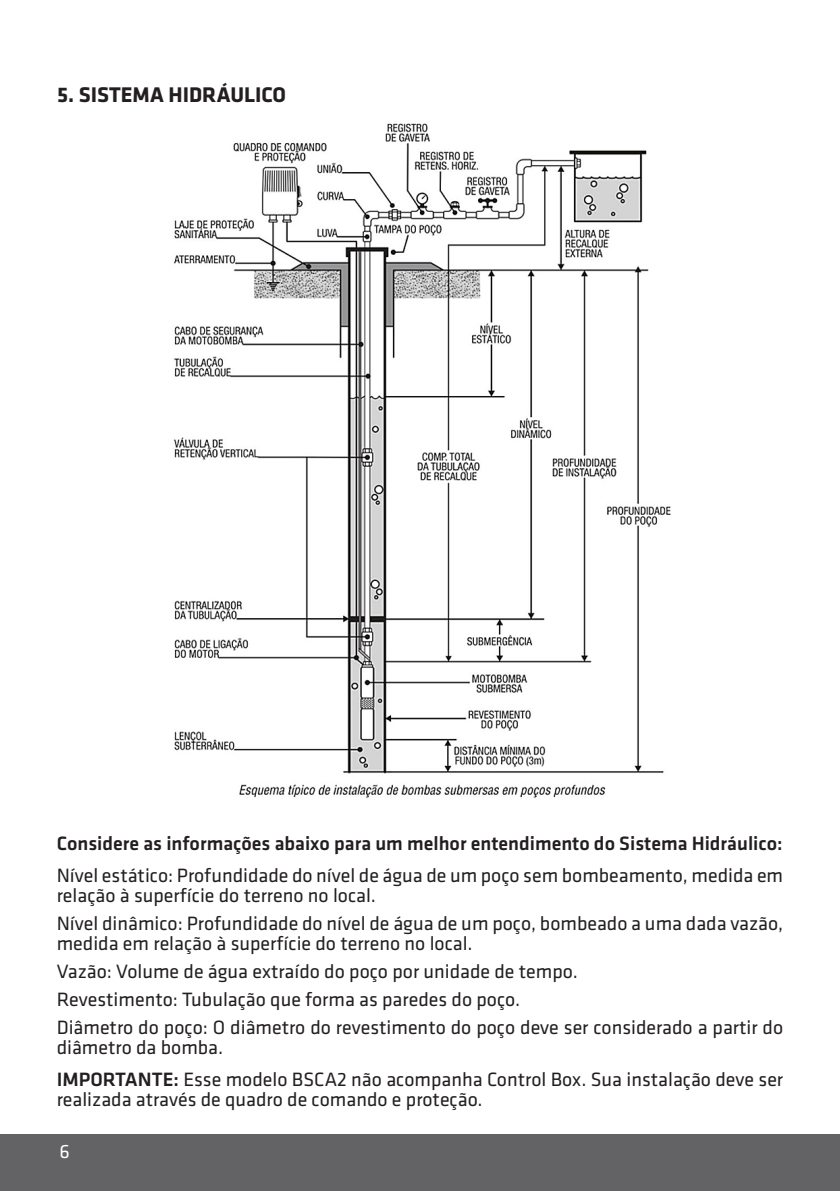
<style>
.page{position:relative;width:840px;height:1191px;background:#fff}
.page>*{position:absolute;margin:0;border:0;box-sizing:border-box;transform-origin:0 0}
.Titulo{font:700 22px "Klavika";color:#231f20}
.Titulo-2{font:20px/20px "Klavika";color:#231f20}
.Titulo-3{font:500 20px "Klavika";color:#231f20}
.t1{font:20px "Klavika";color:#fff}
.s1{font-weight:500}
</style>
<div class="page">
<div style="left:0;top:1134px;width:839px;height:57px;background:#636366"></div>
<img style="left:173px;top:123px;width:498px;height:676px">
<p class="Titulo" style="left:57px;top:82px;width:230px">5. SISTEMA HIDRÁULICO</p>
<p class="Titulo-3" style="left:57px;top:832px;width:727px">Considere as informações abaixo para um melhor entendimento do Sistema Hidráulico:</p>
<p class="Titulo-2" style="left:57px;top:865px;width:727px">Nível estático: Profundidade do nível de água de um poço sem bombeamento, medida em relação à superfície do terreno no local.</p>
<p class="Titulo-2" style="left:57px;top:913px;width:727px">Nível dinâmico: Profundidade do nível de água de um poço, bombeado a uma dada vazão, medida em relação à superfície do terreno no local.</p>
<p class="Titulo-2" style="left:57px;top:961px;width:522px">Vazão: Volume de água extraído do poço por unidade de tempo.</p>
<p class="Titulo-2" style="left:57px;top:989px;width:465px">Revestimento: Tubulação que forma as paredes do poço.</p>
<p class="Titulo-2" style="left:57px;top:1017px;width:727px">Diâmetro do poço: O diâmetro do revestimento do poço deve ser considerado a partir do diâmetro da bomba.</p>
<p class="Titulo-2" style="left:57px;top:1069px;width:727px"><span class="s1">IMPORTANTE:</span> Esse modelo BSCA2 não acompanha Control Box. Sua instalação deve ser realizada através de quadro de comando e proteção.</p>
<p class="t1" style="left:60px;top:1141px;width:12px">6</p>
</div>
